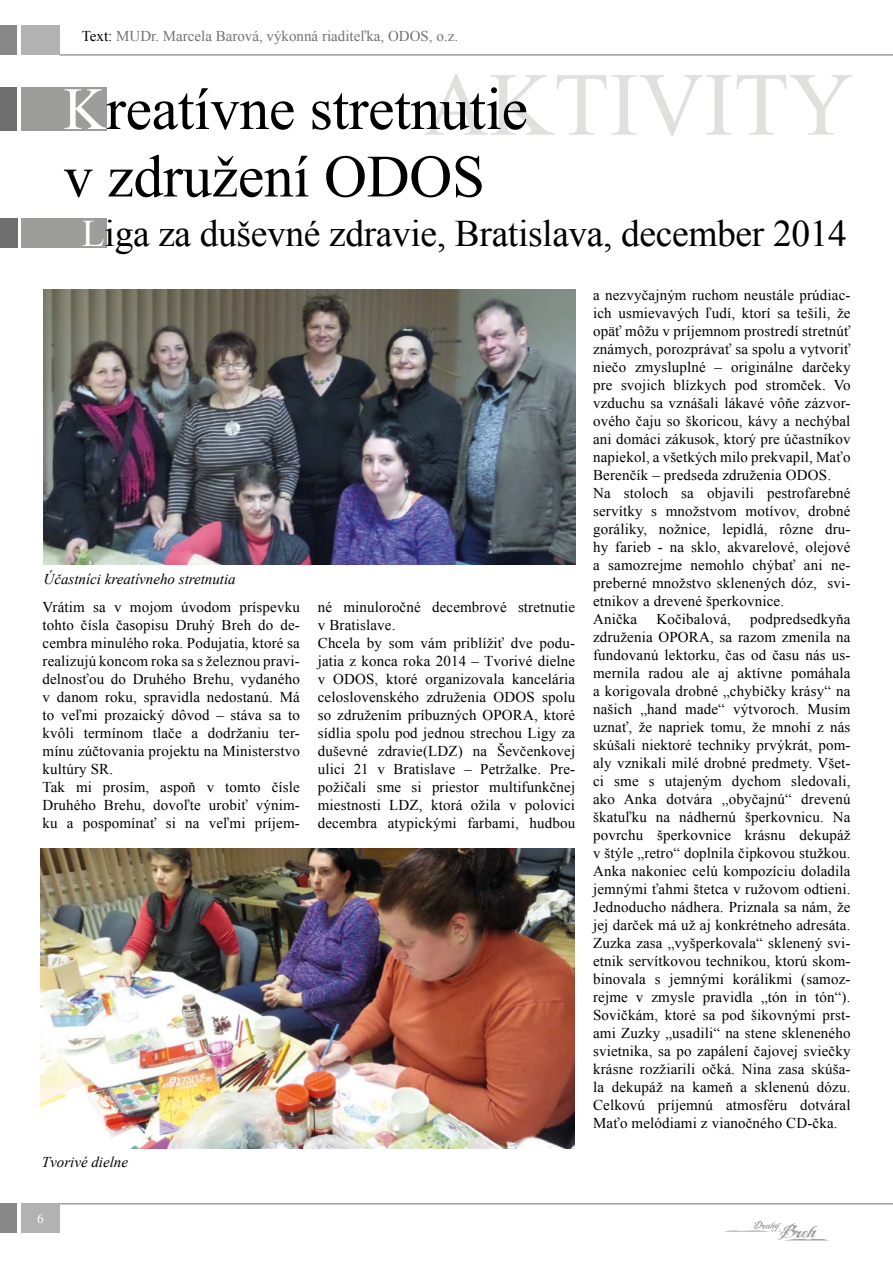
<style>
.page{position:relative;width:893px;height:1263px;background:#fff}
.page>*{position:absolute;margin:0;border:0;box-sizing:border-box;transform-origin:0 0}
.t1{font:90px "Times New Roman";color:#e0e0df}
.t2{font:60px/67.5px "Times New Roman";letter-spacing:-.005em;color:#000}
.t3{font:37.5px "Times New Roman";letter-spacing:-.01em;color:#000}
.t4{font:15px/18px "Times New Roman";letter-spacing:.01em;color:#000}
.t5{font:15px "Times New Roman";color:#747274}
.t6{font:italic 15px "Times New Roman";color:#000}
.t7{font:13.5px "Times New Roman";color:#fff}
.s1{color:#000}
.s2{color:#fff}
</style>
<div class="page">
<div style="left:0;top:26px;width:17px;height:29px;background:#878787"></div>
<div style="left:21px;top:26px;width:39px;height:29px;background:#b3b2b2"></div>
<div style="left:0;top:1203px;width:17px;height:30px;background:#878787"></div>
<div style="left:21px;top:1203px;width:39px;height:30px;background:#b3b2b2"></div>
<hr style="left:60px;top:1203px;width:833px;height:1px;background:#9c9b9d">
<svg style="left:725px;top:1220px;width:102px;height:20px"></svg>
<div style="left:0;top:87px;width:17px;height:44px;background:#706f6f"></div>
<div style="left:21px;top:87px;width:85px;height:44px;background:#9d9d9c"></div>
<div style="left:0;top:218px;width:17px;height:30px;background:#706f6f"></div>
<div style="left:21px;top:218px;width:85px;height:30px;background:#9d9d9c"></div>
<hr style="left:60px;top:55px;width:833px;height:1px;background:#9c9b9d">
<img style="left:44px;top:289px;width:531px;height:276px">
<img style="left:41px;top:848px;width:533px;height:300px">
<p class="t5" style="left:82px;top:26px;width:378px"><span class="s1">Text:</span> MUDr. Marcela Barová, výkonná riaditeľka, ODOS, o.z.</p>
<h1 class="t1" style="left:424px;top:44px;width:431px">AKTIVITY</h1>
<h2 class="t2" style="left:63px;top:74px;width:466px"><span class="s2">K</span>reatívne stretnutie v združení ODOS</h2>
<h3 class="t3" style="left:82px;top:208px;width:767px"><span class="s2">L</span>iga za duševné zdravie, Bratislava, december 2014</h3>
<p class="t6" style="left:44px;top:568px;width:194px">Účastníci kreatívneho stretnutia</p>
<p class="t4" style="left:43px;top:597px;width:259px">Vrátim sa v mojom úvodom príspevku tohto čísla časopisu Druhý Breh do de&shy;cembra minulého roka. Podujatia, ktoré sa realizujú koncom roka sa s železnou pravi&shy;delnosťou do Druhého Brehu, vydaného v danom roku, spravidla nedostanú. Má to veľmi prozaický dôvod – stáva sa to kvôli termínom tlače a dodržaniu ter&shy;mínu zúčtovania projektu na Ministerstvo kultúry SR.<br>Tak mi prosím, aspoň v tomto čísle Druhého Brehu, dovoľte urobiť výnim&shy;ku a pospomínať si na veľmi príjem-</p>
<p class="t4" style="left:318px;top:598px;width:259px">né minuloročné decembrové stretnutie v Bratislave.<br>Chcela by som vám priblížiť dve podu&shy;jatia z konca roka 2014 – Tvorivé dielne v ODOS, ktoré organizovala kancelária celoslovenského združenia ODOS spolu so združením príbuzných OPORA, ktoré sídlia spolu pod jednou strechou Ligy za duševné zdravie(LDZ) na Ševčenkovej ulici 21 v Bratislave – Petržalke. Pre&shy;požičali sme si priestor multifunkčnej miestnosti LDZ, ktorá ožila v polovici decembra atypickými farbami, hudbou</p>
<p class="t6" style="left:42px;top:1151px;width:88px">Tvorivé dielne</p>
<p class="t4" style="left:593px;top:285px;width:259px">a nezvyčajným ruchom neustále prúdiac&shy;ich usmievavých ľudí, ktorí sa tešili, že opäť môžu v príjemnom prostredí stretnúť známych, porozprávať sa spolu a vytvoriť niečo zmysluplné – originálne darčeky pre svojich blízkych pod stromček. Vo vzduchu sa vznášali lákavé vôňe zázvor&shy;ového čaju so škoricou, kávy a nechýbal ani domáci zákusok, ktorý pre účastníkov napiekol, a všetkých milo prekvapil, Maťo Berenčík – predseda združenia ODOS.<br>Na stoloch sa objavili pestrofarebné servítky s množstvom motívov, drobné goráliky, nožnice, lepidlá, rôzne dru&shy;hy farieb - na sklo, akvarelové, olejové a samozrejme nemohlo chýbať ani ne&shy;preberné množstvo sklenených dóz, svi&shy;etnikov a drevené šperkovnice.<br>Anička</p>
<p class="t4" style="left:593px;top:609px;width:259px;text-align:justify;text-indent:157px">podpredsedkyňa združenia OPORA, sa razom zmenila na fundovanú lektorku, čas od času nás us&shy;mernila radou ale aj aktívne pomáhala a korigovala drobné „chybičky krásy“ na našich „hand made“ výtvoroch. Musím uznať, že napriek tomu, že mnohí z nás skúšali niektoré techniky prvýkrát, pom&shy;aly vznikali milé drobné predmety. Všet&shy;ci sme s utajeným dychom sledovali, ako Anka dotvára „obyčajnú“ drevenú škatuľku na nádhernú šperkovnicu. Na povrchu šperkovnice krásnu dekupáž v štýle „retro“ doplnila čipkovou stužkou.<br>Anka nakoniec celú kompozíciu doladila jemnými ťahmi štetca v ružovom odtieni.<br>Jednoducho nádhera. Priznala sa nám, že jej darček má už aj konkrétneho adresáta.<br>Zuzka zasa „vyšperkovala“ sklenený svi&shy;etnik servítkovou technikou, ktorú skom&shy;binovala s jemnými korálikmi (samoz&shy;rejme v zmysle pravidla „tón in tón“).<br>Sovičkám, ktoré sa pod šikovnými prst&shy;ami Zuzky „usadili“ na stene skleneného svietnika, sa po zapálení čajovej sviečky krásne rozžiarili očká. Nina zasa skúša&shy;la dekupáž na kameň a sklenenú dózu.<br>Celkovú príjemnú atmosféru dotváral Maťo melódiami z vianočného CD-čka.</p>
<p class="t4" style="left:656px;top:609px;width:76px">Kočibalová,</p>
<p class="t7" style="left:37px;top:1209px;width:8px">6</p>
</div>
